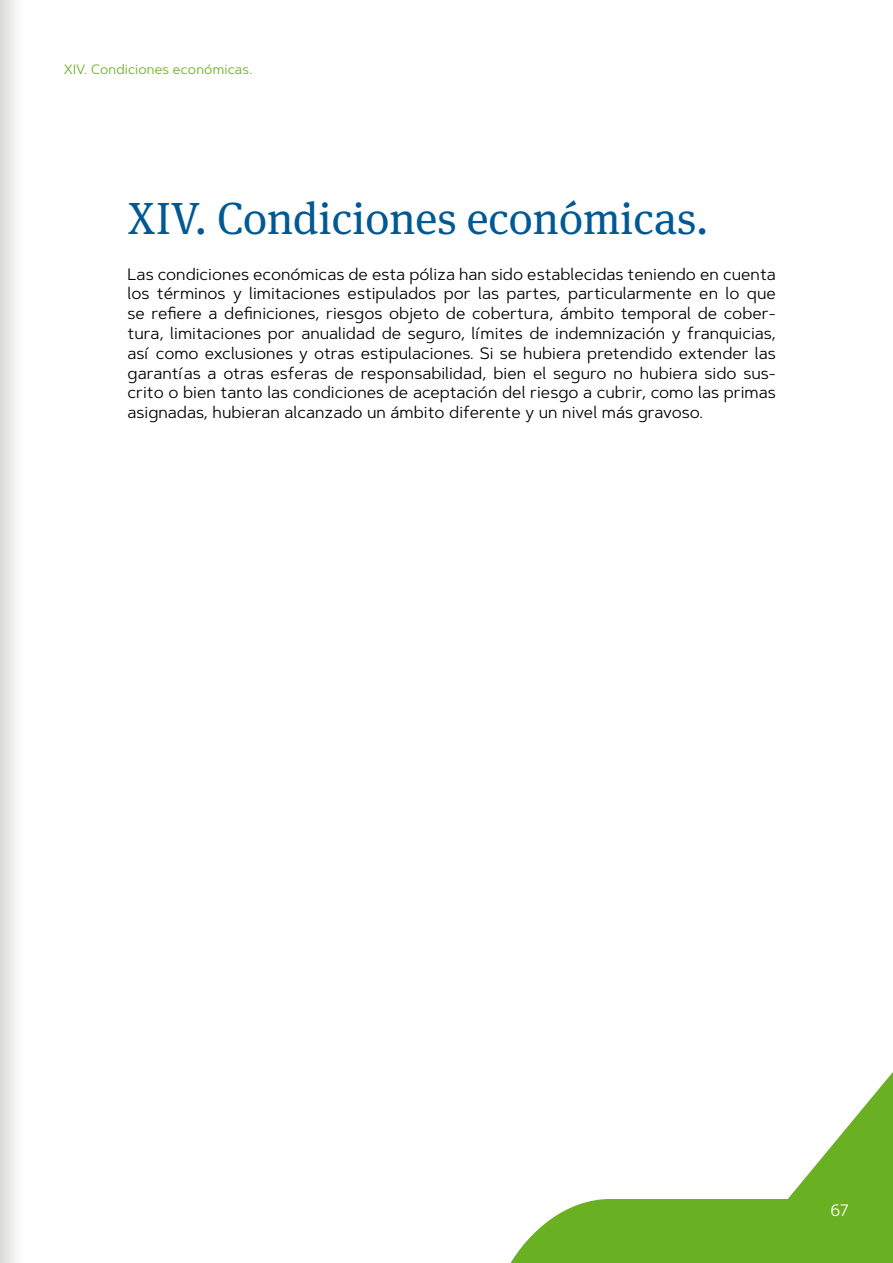
<style>
.page{position:relative;width:893px;height:1263px;background:#fff}
.page>*{position:absolute;margin:0;border:0;box-sizing:border-box;transform-origin:0 0}
.T1{font:45px "Meta Serif Pro";color:#005993}
.Base{font:16.5px/19.8px "Artegra Sans";color:#000;text-align:justify}
.t1{font:16.5px "Artegra Sans";color:#fff}
.Encabezado_Interior_der_Maqueta{font:13.5px "Artegra Sans";letter-spacing:.015em;color:#6ab023}
</style>
<div class="page">
<svg style="left:510px;top:1072px;width:383px;height:191px"></svg>
<div style="left:0;top:0;width:40px;height:1263px;background:linear-gradient(to right,#e3e2e2,#fff)"></div>
<p class="Encabezado_Interior_der_Maqueta" style="left:64px;top:60px;width:190px">XIV. Condiciones económicas.</p>
<p class="T1" style="left:128px;top:186px;width:582px">XIV. Condiciones económicas.</p>
<p class="Base" style="left:128px;top:263px;width:650px">Las condiciones económicas de esta póliza han sido establecidas teniendo en cuenta los términos y limitaciones estipulados por las partes, particularmente en lo que se refiere a definiciones, riesgos objeto de cobertura, ámbito temporal de cober&shy;tura, limitaciones por anualidad de seguro, límites de indemnización y franquicias, así como exclusiones y otras estipulaciones. Si se hubiera pretendido extender las garantías a otras esferas de responsabilidad, bien el seguro no hubiera sido sus&shy;crito o bien tanto las condiciones de aceptación del riesgo a cubrir, como las primas asignadas, hubieran alcanzado un ámbito diferente y un nivel más gravoso.</p>
<p class="t1" style="left:831px;top:1198px;width:20px">67</p>
</div>
